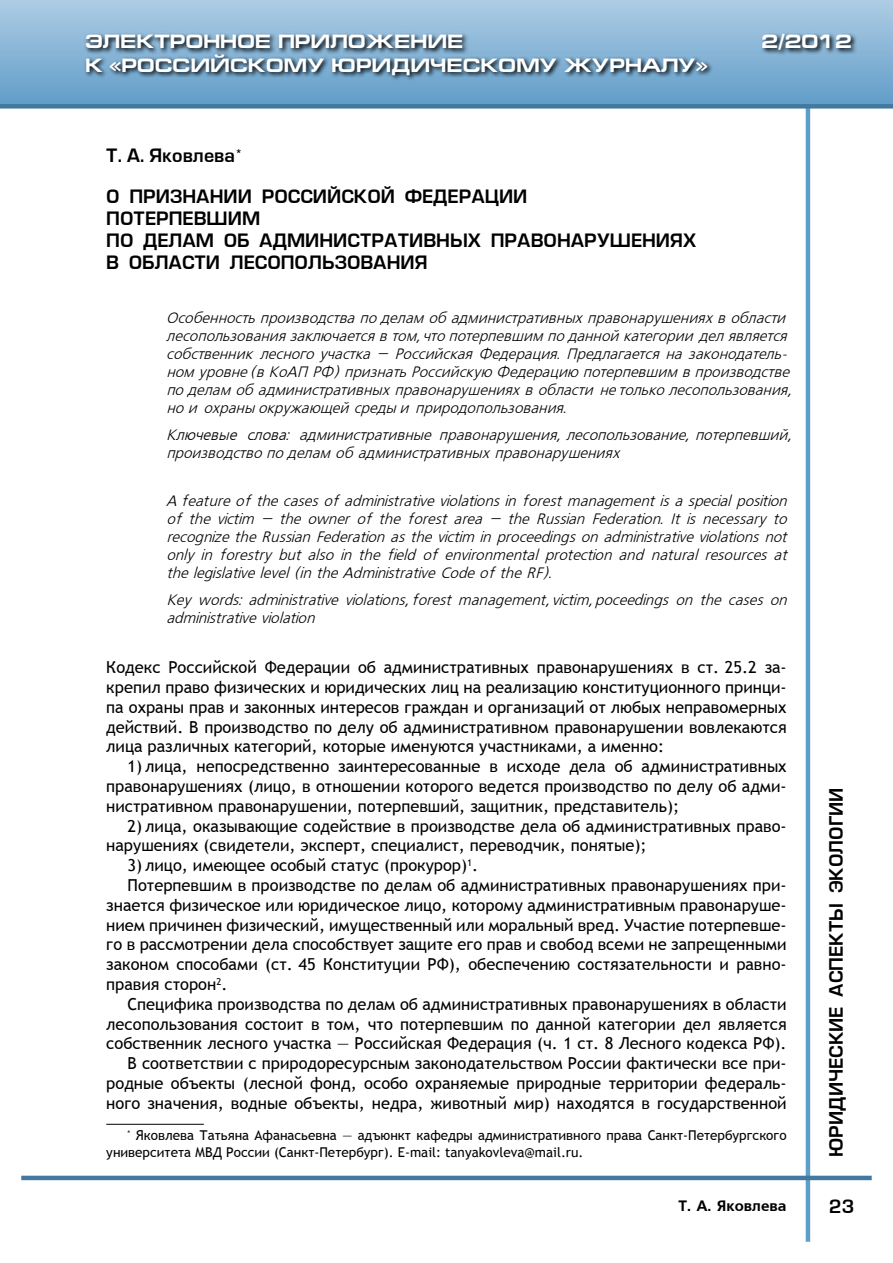
<style>
.page{position:relative;width:893px;height:1263px;background:#fff}
.page>*{position:absolute;margin:0;border:0;box-sizing:border-box;transform-origin:0 0}
.t1{font:700 19.5px "Europe Ext";color:#fff}
.t2{font:18px/22.2px "Europe Demi Normal";color:#000}
.t3{font:16.5px/19.8px "Trebuchet MS";color:#000;text-align:justify}
.t4{font:italic 15px/18px "Free Set";color:#000}
.t5{font:15px "Free Set Bold Cyrillic";color:#000}
.t6{font:13.5px/16.2px "Trebuchet MS";color:#000}
.s1{font-family:"Free Set Cyrillic"}
</style>
<div class="page">
<hr style="left:806px;top:91px;width:4px;height:1151px;background:#5f9ec9">
<hr style="left:21px;top:1176px;width:851px;height:4px;background:#4279a0">
<div style="left:0;top:0;width:893px;height:106px;background:linear-gradient(to bottom,#aecce4,#619dc9)"></div>
<div style="left:0;top:104px;width:893px;height:5px;background:#4279a0"></div>
<svg style="left:83px;top:31px;width:810px;height:121px"></svg>
<hr style="left:106px;top:1124px;width:98px;height:1px;background:#000">
<p class="t1" style="left:85px;top:31px;width:380px">ЭЛЕКТРОННОЕ ПРИЛОЖЕНИЕ</p>
<p class="t1" style="left:761px;top:31px;width:92px">2/2012</p>
<p class="t1" style="left:85px;top:54px;width:624px">К «РОССИЙСКОМУ ЮРИДИЧЕСКОМУ ЖУРНАЛУ»</p>
<p class="t2" style="left:106px;top:145px;width:138px">Т. А. Яковлева<sup>*</sup></p>
<p class="t2" style="left:106px;top:185px;width:591px">О признании Российской Федерации<br>потерпевшим<br>по делам об административных правонарушениях в области лесопользования</p>
<p class="t4" style="left:166px;top:310px;width:631px">Особенностьпроизводстваподелам об административныхправонарушенияхвобласти лесопользованиязаключаетсявтом,чтопотерпевшим поданной категории делявляется собственник лесного участка – Российская Федерация. Предлагается на законодатель&shy;ном уровне(вКоАП РФ)признатьРоссийскую Федерацию потерпевшим впроизводстве поделам об административныхправонарушенияхвобласти нетольколесопользования, нои охраныокружающей средыи природопользования.</p>
<p class="t4" style="left:166px;top:427px;width:631px"><span class="s1">Ключевые слова</span>: административные правонарушения, лесопользование, потерпевший, производствоподелам об административныхправонарушениях</p>
<p class="t4" style="left:166px;top:493px;width:626px;text-align:justify">Afeature of thecases of administrativeviolations in forest management is a special position of the victim – the owner of the forest area – the Russian Federation. It is necessary to recognize the Russian Federation as the victim in proceedings on administrative violations not only in forestry but also in the field of environmental protection and natural resources at thelegislativelevel(in theAdministrativeCodeof theRF).</p>
<p class="t4" style="left:166px;top:592px;width:626px">Key words: administrative violations,forest management, victim,poceedings on the cases on administrativeviolation</p>
<p class="t3" style="left:106px;top:658px;width:682px">Кодекс Российской Федерации об административных правонарушениях в ст. 25.2 за&shy;крепил право физических и юридических лиц на реализацию конституционного принци&shy;па охраны прав и законных интересов граждан и организаций от любых неправомерных действий. В производство по делу об административном правонарушении вовлекаются лица различных категорий, которые именуются участниками, а именно:</p>
<p class="t3" style="left:106px;top:757px;width:682px;text-indent:21px">1) лица, непосредственно заинтересованные в исходе дела об административных правонарушениях (лицо, в отношении которого ведется производство по делу об адми&shy;нистративном правонарушении, потерпевший, защитник, представитель);</p>
<p class="t3" style="left:106px;top:816px;width:682px;text-indent:21px">2) лица, оказывающие содействие в производстве дела об административных право&shy;нарушениях (свидетели, эксперт, специалист, переводчик, понятые);</p>
<p class="t3" style="left:128px;top:856px;width:352px">3) лицо, имеющее особый статус (прокурор)<sup>1</sup>.</p>
<p class="t3" style="left:128px;top:875px;width:661px">Потерпевшим в производстве по делам об административных правонарушениях при-</p>
<p class="t3" style="left:106px;top:895px;width:682px">знается физическое или юридическое лицо, которому административным правонаруше-</p>
<p class="t3" style="left:106px;top:915px;width:682px">нием причинен физический, имущественный или моральный вред. Участие потерпевше-</p>
<p class="t3" style="left:106px;top:935px;width:682px">го в рассмотрении дела способствует защите его прав и свобод всеми не запрещенными</p>
<p class="t3" style="left:106px;top:955px;width:682px">законом способами (ст. 45 Конституции РФ), обеспечению состязательности и равно-</p>
<p class="t3" style="left:106px;top:974px;width:123px">правия сторон<sup>2</sup>.</p>
<p class="t3" style="left:128px;top:994px;width:661px">Специфика производства по делам об административных правонарушениях в области</p>
<p class="t3" style="left:106px;top:1014px;width:682px">лесопользования состоит в том, что потерпевшим по данной категории дел является</p>
<p class="t3" style="left:106px;top:1034px;width:682px">собственник лесного участка — Российская Федерация (ч. 1 ст. 8 Лесного кодекса РФ).</p>
<p class="t3" style="left:128px;top:1054px;width:661px">В соответствии с природоресурсным законодательством России фактически все при-</p>
<p class="t3" style="left:106px;top:1073px;width:682px">родные объекты (лесной фонд, особо охраняемые природные территории федераль-</p>
<p class="t3" style="left:106px;top:1093px;width:682px">ного значения, водные объекты, недра, животный мир) находятся в государственной</p>
<p class="t6" style="left:106px;top:1128px;width:682px;text-indent:21px"><sup>*</sup> Яковлева Татьяна Афанасьевна — адъюнкт кафедры административного права Санкт-Петербургского университета МВД России (Санкт-Петербург). E-mail: tanyakovleva@mail.ru.</p>
<p class="t5" style="left:679px;top:1197px;width:110px">Т. А. Яковлева</p>
<p class="t2" style="left:825px;top:1157px;width:371px;rotate:-90deg">юридические аспекты экологии</p>
<p class="t2" style="left:829px;top:1195px;width:27px">23</p>
</div>
